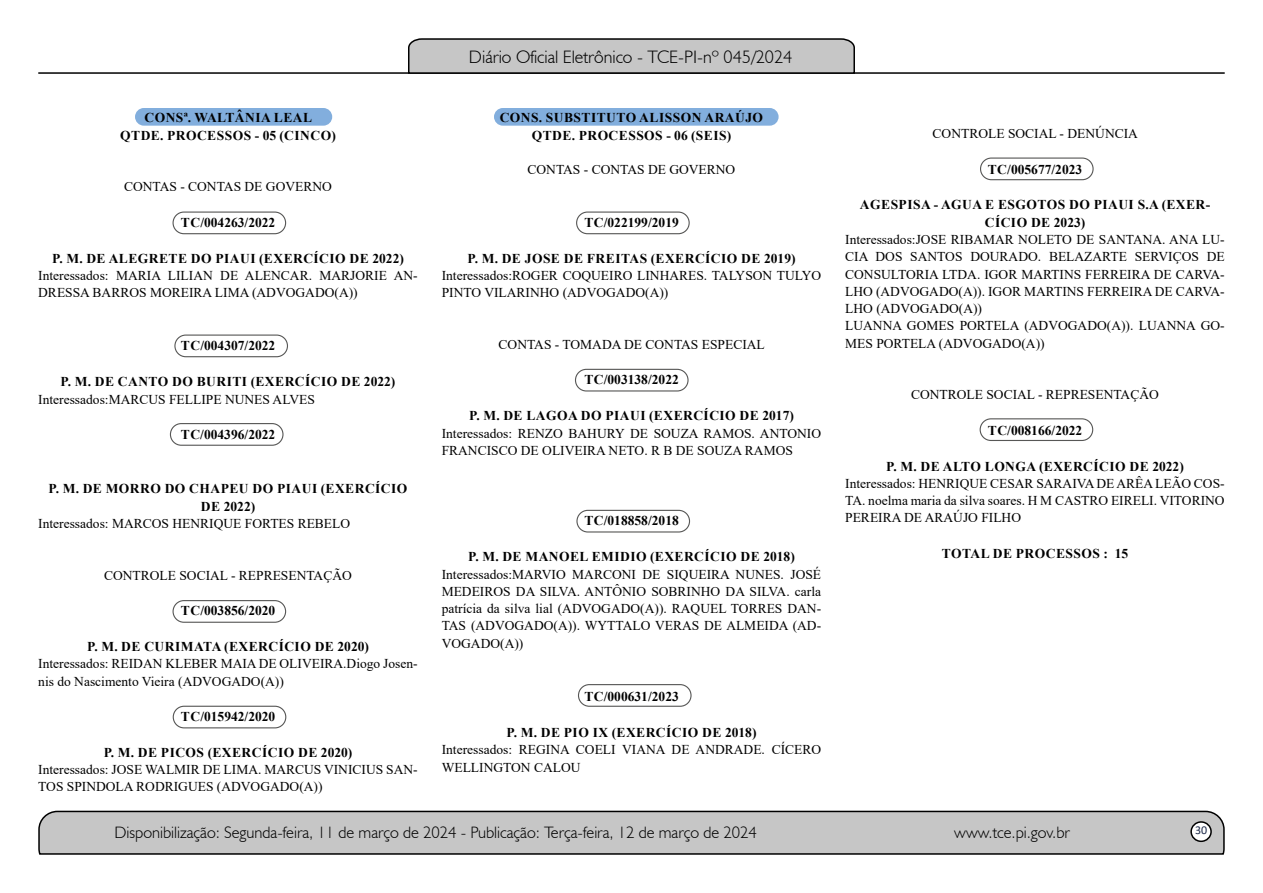
<style>
.page{position:relative;width:1263px;height:893px;background:#fff}
.page>*{position:absolute;margin:0;border:0;box-sizing:border-box;transform-origin:0 0}
.t1{font:300 18px "Humanist 521 BT";color:#000}
.t2{font:300 16.5px "Humanist 521 BT";color:#000}
.t3{font:13.5px/17.2px "Times New Roman";color:#000}
.t4{font:700 13.5px/18px "Times New Roman";letter-spacing:.035em;color:#000;text-align:center}
.t5{font:700 13.5px "Times New Roman";color:#000}
.t6{font:12px "Calibri";color:#212d4c}
</style>
<div class="page">
<svg style="left:38px;top:810px;width:1187px;height:45px;background:#b9b9b9"></svg>
<div style="left:1191px;top:822px;width:20px;height:19px;background:#fff;border-radius:50%"></div>
<div style="left:1190px;top:821px;width:22px;height:21px;border:2px solid #000;border-radius:50%"></div>
<hr style="left:38px;top:72px;width:1187px;height:2px;background:#000">
<svg style="left:407px;top:38px;width:449px;height:36px;background:#b4b4b4"></svg>
<div style="left:135px;top:108px;width:197px;height:18px;background:#82aedd;border-radius:9px"></div>
<div style="left:494px;top:108px;width:285px;height:18px;background:#82aedd;border-radius:9px"></div>
<div style="left:172px;top:212px;width:114px;height:22px;border:1px solid #575756;border-radius:11px"></div>
<div style="left:174px;top:335px;width:114px;height:22px;border:1px solid #575756;border-radius:11px"></div>
<div style="left:170px;top:423px;width:113px;height:23px;border:1px solid #575756;border-radius:11px"></div>
<div style="left:172px;top:600px;width:114px;height:23px;border:1px solid #575756;border-radius:11px"></div>
<div style="left:173px;top:706px;width:113px;height:22px;border:1px solid #575756;border-radius:11px"></div>
<div style="left:576px;top:212px;width:114px;height:22px;border:1px solid #575756;border-radius:11px"></div>
<div style="left:575px;top:369px;width:113px;height:23px;border:1px solid #575756;border-radius:11px"></div>
<div style="left:576px;top:510px;width:114px;height:23px;border:1px solid #575756;border-radius:11px"></div>
<div style="left:578px;top:684px;width:113px;height:23px;border:1px solid #575756;border-radius:11px"></div>
<div style="left:980px;top:158px;width:113px;height:22px;border:1px solid #575756;border-radius:11px"></div>
<div style="left:979px;top:418px;width:114px;height:23px;border:1px solid #575756;border-radius:11px"></div>
<p class="t4" style="left:120px;top:108px;width:217px">CONSª. WALTÂNIA LEAL<br>QTDE. PROCESSOS - 05 (CINCO)</p>
<p class="t3" style="left:124px;top:178px;width:209px">CONTAS - CONTAS DE GOVERNO</p>
<p class="t5" style="left:181px;top:212px;width:96px">TC/004263/2022</p>
<p class="t4" style="left:52px;top:249px;width:353px">P. M. DE ALEGRETE DO PIAUI (EXERCÍCIO DE 2022)</p>
<p class="t3" style="left:38px;top:266px;width:381px">Interessados: MARIA LILIAN DE ALENCAR. MARJORIE AN-<br>DRESSA BARROS MOREIRA LIMA (ADVOGADO(A))</p>
<p class="t5" style="left:181px;top:336px;width:96px">TC/004307/2022</p>
<p class="t4" style="left:61px;top:372px;width:336px">P. M. DE CANTO DO BURITI (EXERCÍCIO DE 2022)</p>
<p class="t3" style="left:38px;top:390px;width:278px">Interessados:MARCUS FELLIPE NUNES ALVES</p>
<p class="t5" style="left:181px;top:425px;width:96px">TC/004396/2022</p>
<p class="t4" style="left:48px;top:479px;width:360px">P. M. DE MORRO DO CHAPEU DO PIAUI (EXERCÍCIO<br>DE 2022)</p>
<p class="t3" style="left:38px;top:514px;width:313px">Interessados: MARCOS HENRIQUE FORTES REBELO</p>
<p class="t3" style="left:104px;top:566px;width:249px">CONTROLE SOCIAL - REPRESENTAÇÃO</p>
<p class="t5" style="left:181px;top:601px;width:96px">TC/003856/2020</p>
<p class="t4" style="left:87px;top:637px;width:283px">P. M. DE CURIMATA (EXERCÍCIO DE 2020)</p>
<p class="t3" style="left:38px;top:655px;width:381px">Interessados: REIDAN KLEBER MAIA DE OLIVEIRA.Diogo Josen&shy;nis do Nascimento Vieira (ADVOGADO(A))</p>
<p class="t5" style="left:181px;top:707px;width:96px">TC/015942/2020</p>
<p class="t4" style="left:104px;top:743px;width:250px">P. M. DE PICOS (EXERCÍCIO DE 2020)</p>
<p class="t3" style="left:38px;top:760px;width:381px">Interessados: JOSE WALMIR DE LIMA. MARCUS VINICIUS SAN-<br>TOS SPINDOLA RODRIGUES (ADVOGADO(A))</p>
<h1 class="t1" style="left:469px;top:46px;width:325px">Diário Oficial Eletrônico - TCE-PI-nº 045/2024</h1>
<p class="t4" style="left:500px;top:108px;width:265px">CONS. SUBSTITUTO ALISSON ARAÚJO<br>QTDE. PROCESSOS - 06 (SEIS)</p>
<p class="t3" style="left:527px;top:161px;width:209px">CONTAS - CONTAS DE GOVERNO</p>
<p class="t5" style="left:584px;top:213px;width:96px">TC/022199/2019</p>
<p class="t4" style="left:467px;top:249px;width:330px">P. M. DE JOSE DE FREITAS (EXERCÍCIO DE 2019)</p>
<p class="t3" style="left:442px;top:267px;width:381px">Interessados:ROGER COQUEIRO LINHARES. TALYSON TULYO<br>PINTO VILARINHO (ADVOGADO(A))</p>
<p class="t3" style="left:499px;top:336px;width:268px">CONTAS - TOMADA DE CONTAS ESPECIAL</p>
<p class="t5" style="left:584px;top:370px;width:96px">TC/003138/2022</p>
<p class="t4" style="left:469px;top:406px;width:326px">P. M. DE LAGOA DO PIAUI (EXERCÍCIO DE 2017)</p>
<p class="t3" style="left:442px;top:424px;width:381px">Interessados: RENZO BAHURY DE SOUZA RAMOS. ANTONIO<br>FRANCISCO DE OLIVEIRA NETO. R B DE SOUZA RAMOS</p>
<p class="t5" style="left:584px;top:511px;width:96px">TC/018858/2018</p>
<p class="t4" style="left:468px;top:547px;width:328px">P. M. DE MANOEL EMIDIO (EXERCÍCIO DE 2018)</p>
<p class="t3" style="left:442px;top:565px;width:381px;text-align:justify">Interessados:MARVIO MARCONI DE SIQUEIRA NUNES. JOSÉ MEDEIROS DA SILVA. ANTÔNIO SOBRINHO DA SILVA. carla patrícia da silva lial (ADVOGADO(A)). RAQUEL TORRES DAN-TAS (ADVOGADO(A)). WYTTALO VERAS DE ALMEIDA (AD-VOGADO(A))</p>
<p class="t5" style="left:584px;top:687px;width:96px">TC/000631/2023</p>
<p class="t4" style="left:507px;top:723px;width:251px">P. M. DE PIO IX (EXERCÍCIO DE 2018)</p>
<p class="t3" style="left:442px;top:741px;width:381px">Interessados: REGINA COELI VIANA DE ANDRADE. CÍCERO<br>WELLINGTON CALOU</p>
<p class="t3" style="left:933px;top:125px;width:207px">CONTROLE SOCIAL - DENÚNCIA</p>
<p class="t5" style="left:988px;top:159px;width:96px">TC/005677/2023</p>
<p class="t4" style="left:860px;top:195px;width:352px">AGESPISA - AGUA E ESGOTOS DO PIAUI S.A (EXER-<br>CÍCIO DE 2023)</p>
<p class="t3" style="left:845px;top:230px;width:381px">Interessados:JOSE RIBAMAR NOLETO DE SANTANA. ANA LU-CIA DOS SANTOS DOURADO. BELAZARTE SERVIÇOS DE CONSULTORIA LTDA. IGOR MARTINS FERREIRA DE CARVA-LHO (ADVOGADO(A)). IGOR MARTINS FERREIRA DE CARVA-LHO (ADVOGADO(A))<br>LUANNA GOMES PORTELA (ADVOGADO(A)). LUANNA GO-MES PORTELA (ADVOGADO(A))</p>
<p class="t3" style="left:911px;top:386px;width:249px">CONTROLE SOCIAL - REPRESENTAÇÃO</p>
<p class="t5" style="left:988px;top:420px;width:96px">TC/008166/2022</p>
<p class="t4" style="left:886px;top:457px;width:299px">P. M. DE ALTO LONGA (EXERCÍCIO DE 2022)</p>
<p class="t3" style="left:845px;top:474px;width:381px;text-align:justify">Interessados: HENRIQUE CESAR SARAIVA DE ARÊA LEÃO COS-TA. noelma maria da silva soares. H M CASTRO EIRELI. VITORINO PEREIRA DE ARAÚJO FILHO</p>
<p class="t4" style="left:942px;top:544px;width:188px">TOTAL DE PROCESSOS : 15</p>
<p class="t2" style="left:115px;top:822px;width:644px">Disponibilização: Segunda-feira, 11 de março de 2024 - Publicação: Terça-feira, 12 de março de 2024</p>
<p class="t2" style="left:954px;top:822px;width:117px">www.tce.pi.gov.br</p>
<p class="t6" style="left:1195px;top:821px;width:14px">30</p>
</div>
